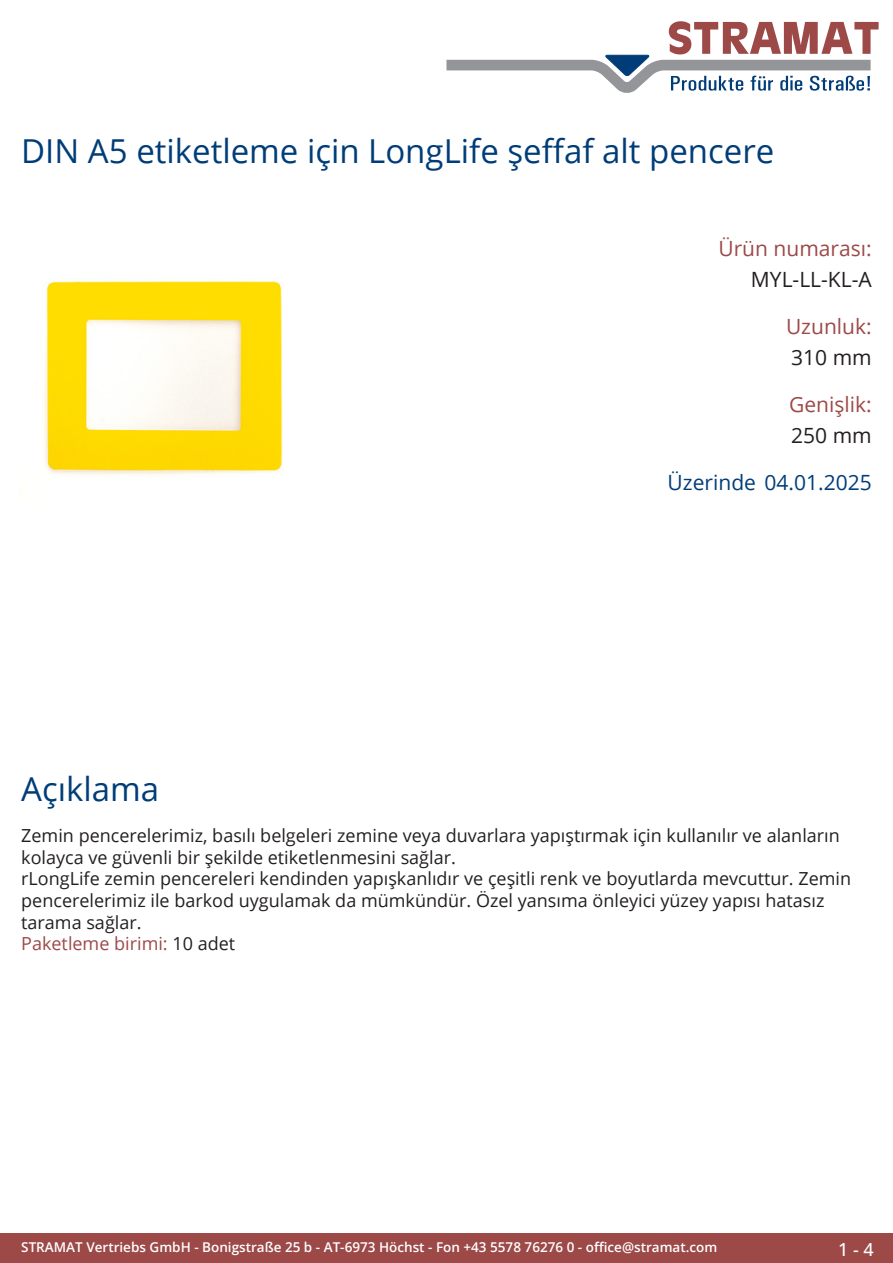
<style>
.page{position:relative;width:893px;height:1263px;background:#fff}
.page>*{position:absolute;margin:0;border:0;box-sizing:border-box;transform-origin:0 0}
.Produkttitel{font:33px "Open Sans";color:#003d78}
.TechDaten_Überschrif{font:21px "Open Sans";color:#9c4948}
.TechDaten_Inhalt{font:21px "Open Sans";color:#231f20}
.Erstellungsdatum{font:21px "Open Sans";color:#003d78}
.Beschreibung_Text{font:18px/21.6px "Open Sans";color:#231f20}
.t1{font:500 18px "Open Sans";color:#fff}
.t2{font:600 13.5px "Open Sans";color:#fff}
.s1{color:#9c4948}
</style>
<div class="page">
<div style="left:0;top:1233px;width:893px;height:30px;background:#9c4948"></div>
<svg style="left:446px;top:21px;width:433px;height:72px"></svg>
<img style="left:43px;top:281px;width:240px;height:195px">
<p class="Produkttitel" style="left:21px;top:128px;width:754px">DIN A5 etiketleme için LongLife şeffaf alt pencere</p>
<p class="TechDaten_Überschrif" style="left:718px;top:234px;width:155px">Ürün numarası:</p>
<p class="TechDaten_Inhalt" style="left:751px;top:265px;width:122px">MYL-LL-KL-A</p>
<p class="TechDaten_Überschrif" style="left:786px;top:312px;width:87px">Uzunluk:</p>
<p class="TechDaten_Inhalt" style="left:791px;top:343px;width:82px">310 mm</p>
<p class="TechDaten_Überschrif" style="left:789px;top:390px;width:84px">Genişlik:</p>
<p class="TechDaten_Inhalt" style="left:791px;top:421px;width:82px">250 mm</p>
<p class="Erstellungsdatum" style="left:668px;top:468px;width:206px">Üzerinde 04.01.2025</p>
<p class="Produkttitel" style="left:21px;top:766px;width:140px">Açıklama</p>
<p class="Beschreibung_Text" style="left:21px;top:824px;width:831px">Zemin pencerelerimiz, basılı belgeleri zemine veya duvarlara yapıştırmak için kullanılır ve alanların kolayca ve güvenli bir şekilde etiketlenmesini sağlar.<br>rLongLife zemin pencereleri kendinden yapışkanlıdır ve çeşitli renk ve boyutlarda mevcuttur. Zemin pencerelerimiz ile barkod uygulamak da mümkündür. Özel yansıma önleyici yüzey yapısı hatasız tarama sağlar.<br><span class="s1">Paketleme birimi:</span> 10 adet</p>
<p class="t2" style="left:21px;top:1238px;width:698px">STRAMAT Vertriebs GmbH - Bonigstraße 25 b - AT-6973 Höchst - Fon +43 5578 76276 0 - office@stramat.com</p>
<p class="t1" style="left:838px;top:1237px;width:37px">1 - 4</p>
</div>
